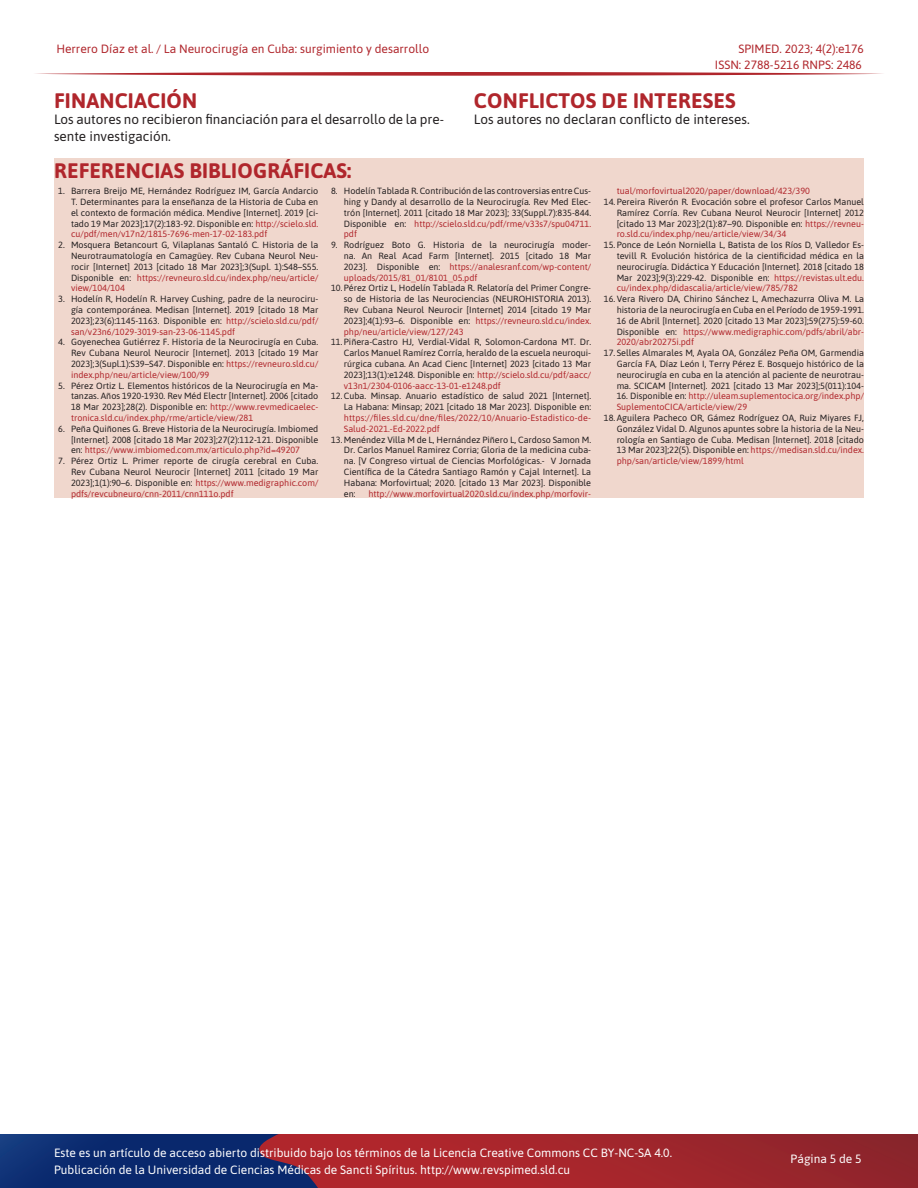
<style>
.page{position:relative;width:918px;height:1188px;background:#fff}
.page>*{position:absolute;margin:0;border:0;box-sizing:border-box;transform-origin:0 0}
.t1{font:700 21px "Asap";letter-spacing:.01em;color:#b0262c}
.t2{font:13.5px/16.2px "Asap";color:#231f20}
.t3{font:12px "Asap";color:#fff}
.t4{font:12px "Asap";color:#b0262c}
.t5{font:9px/10.8px "Asap";color:#231f20;text-align:justify}
.t6{font:9px/10.8px "Asap";color:#b0262c}
.s1{color:#b0262c}
.s2{color:#231f20}
</style>
<div class="page">
<svg style="left:35px;top:72px;width:848px;height:4px"></svg>
<svg style="left:318px;top:1134px;width:600px;height:54px;background:#a2252b"></svg>
<svg style="left:0;top:1134px;width:318px;height:54px;background:#1b2968"></svg>
<div style="left:54px;top:186px;width:810px;height:312px;background:#f0d7cd"></div>
<div style="left:54px;top:158px;width:810px;height:29px;background:#f0d7cd"></div>
<p class="t4" style="left:56px;top:40px;width:374px">Herrero Díaz et al. / La Neurocirugía en Cuba: surgimiento y desarrollo</p>
<p class="t4" style="left:738px;top:40px;width:127px">SPIMED. 2023; 4(2):e176</p>
<p class="t4" style="left:715px;top:57px;width:149px">ISSN: 2788-5216 RNPS: 2486</p>
<p class="t1" style="left:54px;top:86px;width:145px">FINANCIACIÓN</p>
<p class="t2" style="left:54px;top:111px;width:392px">Los autores no recibieron financiación para el desarrollo de la pre&shy;sente investigación.</p>
<p class="t1" style="left:54px;top:155px;width:299px">REFERENCIAS BIBLIOGRÁFICAS:</p>
<p class="t1" style="left:474px;top:86px;width:263px">CONFLICTOS DE INTERESES</p>
<p class="t2" style="left:474px;top:111px;width:277px">Los autores no declaran conflicto de intereses.</p>
<p class="t5" style="left:71px;top:185px;width:249px;text-indent:-13px">1. Barrera Breijo ME, Hernández Rodríguez IM, García Andarcio T. Determinantes para la enseñanza de la Historia de Cuba en el contexto de formación médica. Mendive [Internet]. 2019 [ci&shy;tado 19 Mar 2023];17(2):183-92. Disponible en: <span class="s1">http://scielo.sld. cu/pdf/men/v17n2/1815-7696-men-17-02-183.pdf</span></p>
<p class="t5" style="left:71px;top:239px;width:249px;text-indent:-13px">2. Mosquera Betancourt G, Vilaplanas Santaló C. Historia de la Neurotraumatología en Camagüey. Rev Cubana Neurol Neu&shy;rocir [Internet] 2013 [citado 18 Mar 2023];3(Supl. 1):S48–S55.<br>Disponible en: <span class="s1">https://revneuro.sld.cu/index.php/neu/article/ view/104/104</span></p>
<p class="t5" style="left:71px;top:293px;width:249px;text-indent:-13px">3. Hodelín R, Hodelín R. Harvey Cushing, padre de la neurociru&shy;gía contemporánea. Medisan [Internet]. 2019 [citado 18 Mar 2023];23(6):1145-1163. Disponible en: <span class="s1">http://scielo.sld.cu/pdf/ san/v23n6/1029-3019-san-23-06-1145.pdf</span></p>
<p class="t5" style="left:71px;top:336px;width:249px;text-indent:-13px">4. Goyenechea Gutiérrez F. Historia de la Neurocirugía en Cuba.<br>Rev Cubana Neurol Neurocir [Internet]. 2013 [citado 19 Mar 2023];3(Supl.1):S39–S47. Disponible en: <span class="s1">https://revneuro.sld.cu/ index.php/neu/article/view/100/99</span></p>
<p class="t5" style="left:71px;top:380px;width:249px;text-indent:-13px">5. Pérez Ortiz L. Elementos históricos de la Neurocirugía en Ma&shy;tanzas. Años 1920-1930. Rev Méd Electr [Internet]. 2006 [citado 18 Mar 2023];28(2). Disponible en: <span class="s1">http://www.revmedicaelec&shy;tronica.sld.cu/index.php/rme/article/view/281</span></p>
<p class="t5" style="left:71px;top:423px;width:249px;text-indent:-13px">6. Peña Quiñones G. Breve Historia de la Neurocirugía. Imbiomed [Internet]. 2008 [citado 18 Mar 2023];27(2):112-121. Disponible en: <span class="s1">https://www.imbiomed.com.mx/articulo.php?id=49207</span></p>
<p class="t5" style="left:71px;top:455px;width:249px;text-indent:-13px">7. Pérez Ortiz L. Primer reporte de cirugía cerebral en Cuba.<br>Rev Cubana Neurol Neurocir [Internet] 2011 [citado 19 Mar 2023];1(1):90–6. Disponible en: <span class="s1">https://www.medigraphic.com/ pdfs/revcubneuro/cnn-2011/cnn111o.pdf</span></p>
<p class="t5" style="left:344px;top:185px;width:249px;text-indent:-13px">8. Hodelín Tablada R. Contribución de las controversias entre Cus&shy;hing y Dandy al desarrollo de la Neurocirugía. Rev Med Elec&shy;trón [Internet]. 2011 [citado 18 Mar 2023]; 33(Suppl.7):835-844.<br>Disponible en: <span class="s1">http://scielo.sld.cu/pdf/rme/v33s7/spu04711. pdf</span></p>
<p class="t5" style="left:344px;top:239px;width:249px;text-indent:-13px">9. Rodríguez Boto G. Historia de la neurocirugía moder&shy;na. An Real Acad Farm [Internet]. 2015 [citado 18 Mar 2023]. Disponible en: <span class="s1">https://analesranf.com/wp-content/ uploads/2015/81_01/8101_05.pdf</span></p>
<p class="t5" style="left:344px;top:282px;width:249px;text-indent:-13px">10. Pérez Ortiz L, Hodelín Tablada R. Relatoría del Primer Congre&shy;so de Historia de las Neurociencias (NEUROHISTORIA 2013).<br>Rev Cubana Neurol Neurocir [Internet] 2014 [citado 19 Mar 2023];4(1):93–6. Disponible en: <span class="s1">https://revneuro.sld.cu/index. php/neu/article/view/127/243</span></p>
<p class="t5" style="left:344px;top:336px;width:249px;text-indent:-13px">11. Piñera-Castro HJ, Verdial-Vidal R, Solomon-Cardona MT. Dr.<br>Carlos Manuel Ramírez Corría, heraldo de la escuela neuroqui&shy;rúrgica cubana. An Acad Cienc [Internet] 2023 [citado 13 Mar 2023];13(1):e1248. Disponible en: <span class="s1">http://scielo.sld.cu/pdf/aacc/ v13n1/2304-0106-aacc-13-01-e1248.pdf</span></p>
<p class="t5" style="left:344px;top:390px;width:249px;text-indent:-13px">12.Cuba. Minsap. Anuario estadístico de salud 2021 [Internet].<br>La Habana: Minsap; 2021 [citado 18 Mar 2023]. Disponible en: <span class="s1">https://files.sld.cu/dne/files/2022/10/Anuario-Estadistico-de-Salud-2021.-Ed-2022.pdf</span></p>
<p class="t5" style="left:344px;top:434px;width:249px;text-indent:-13px">13. Menéndez Villa M de L, Hernández Piñero L, Cardoso Samon M.<br>Dr. Carlos Manuel Ramirez Corria; Gloria de la medicina cuba&shy;na. [V Congreso virtual de Ciencias Morfológicas.- V Jornada Científica de la Cátedra Santiago Ramón y Cajal Internet]. La Habana: Morfovirtual; 2020. [citado 13 Mar 2023]. Disponible en:</p>
<p class="t6" style="left:368px;top:488px;width:224px">http://www.morfovirtual2020.sld.cu/index.php/morfovir-</p>
<p class="t6" style="left:617px;top:185px;width:195px">tual/morfovirtual2020/paper/download/423/390</p>
<p class="t5" style="left:617px;top:196px;width:249px;text-indent:-13px">14. Pereira Riverón R. Evocación sobre el profesor Carlos Manuel Ramírez Corría. Rev Cubana Neurol Neurocir [Internet] 2012 [citado 13 Mar 2023];2(1):87–90. Disponible en: <span class="s1">https://revneu&shy;ro.sld.cu/index.php/neu/article/view/34/34</span></p>
<p class="t5" style="left:617px;top:239px;width:249px;text-indent:-13px">15. Ponce de León Norniella L, Batista de los Ríos D, Valledor Es&shy;tevill R. Evolución histórica de la cientificidad médica en la neurocirugía. Didáctica Y Educación [Internet]. 2018 [citado 18<br>Mar 2023];9(3):229-42. Disponible en: <span class="s1">https://revistas.ult.edu. cu/index.php/didascalia/article/view/785/782</span></p>
<p class="t5" style="left:617px;top:293px;width:249px;text-indent:-13px">16.Vera Rivero DA, Chirino Sánchez L, Amechazurra Oliva M. La historia de la neurocirugía en Cuba en el Período de 1959-1991.<br>16 de Abril [Internet]. 2020 [citado 13 Mar 2023];59(275):59-60.<br>Disponible en: <span class="s1">https://www.medigraphic.com/pdfs/abril/abr-2020/abr20275i.pdf</span></p>
<p class="t5" style="left:617px;top:347px;width:249px;text-indent:-13px">17. Selles Almarales M, Ayala OA, González Peña OM, Garmendia García FA, Díaz León I, Terry Pérez E. Bosquejo histórico de la neurocirugía en cuba en la atención al paciente de neurotrau&shy;ma. SCICAM [Internet]. 2021 [citado 13 Mar 2023];5(011):104-</p>
<p class="t6" style="left:617px;top:390px;width:249px"><span class="s2">16. Disponible en:</span> http://uleam.suplementocica.org/index.php/<br>SuplementoCICA/article/view/29</p>
<p class="t5" style="left:617px;top:412px;width:249px;text-indent:-13px">18.Aguilera Pacheco OR, Gámez Rodríguez OA, Ruiz Miyares FJ, González Vidal D. Algunos apuntes sobre la historia de la Neu&shy;rología en Santiago de Cuba. Medisan [Internet]. 2018 [citado 13 Mar 2023];22(5). Disponible en: <span class="s1">https://medisan.sld.cu/index. php/san/article/view/1899/html</span></p>
<p class="t3" style="left:54px;top:1144px;width:620px">Este es un artículo de acceso abierto distribuido bajo los términos de la Licencia Creative Commons CC BY-NC-SA 4.0.</p>
<p class="t3" style="left:54px;top:1161px;width:518px">Publicación de la Universidad de Ciencias Médicas de Sancti Spíritus. http://www.revspimed.sld.cu</p>
<p class="t3" style="left:791px;top:1151px;width:73px">Página 5 de 5</p>
</div>
